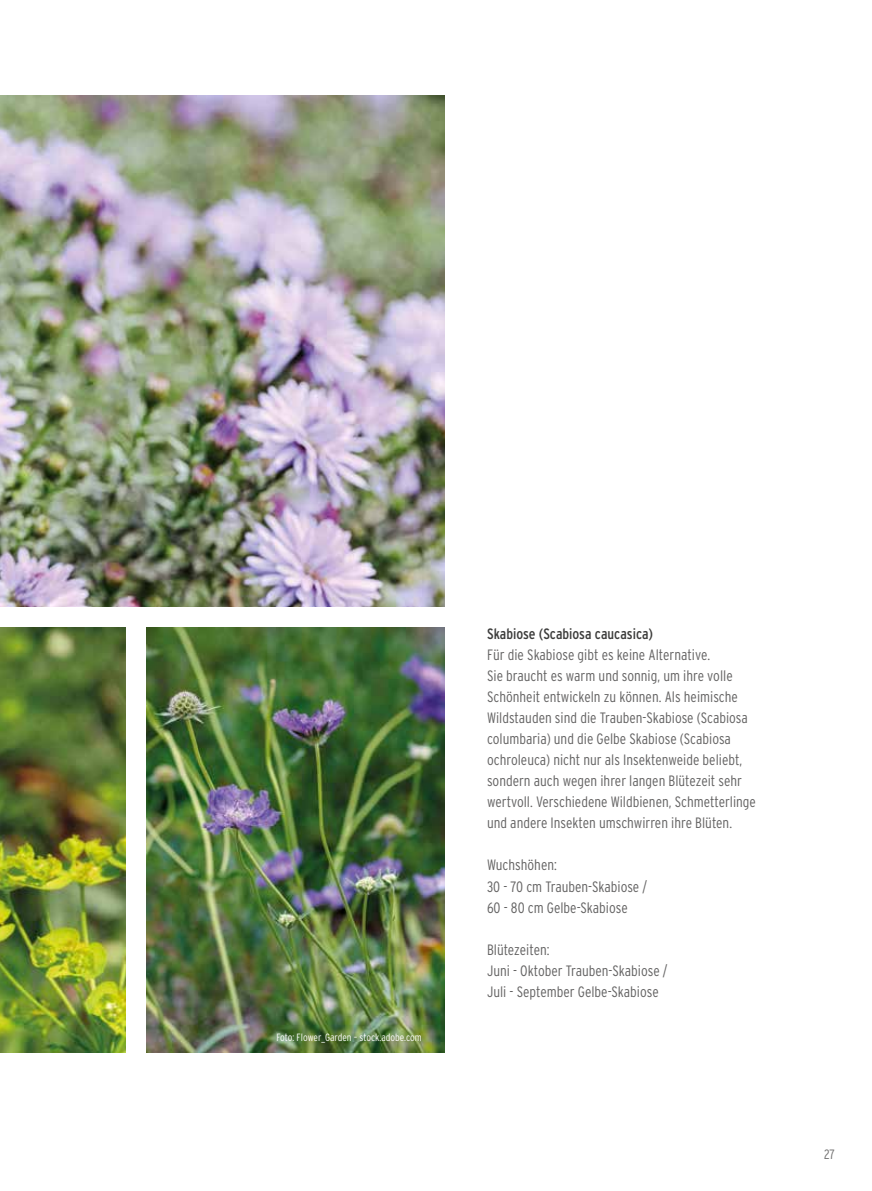
<style>
.page{position:relative;width:872px;height:1191px;background:#fff}
.page>*{position:absolute;margin:0;border:0;box-sizing:border-box;transform-origin:0 0}
.t1{font:300 15px/21px "Interstate Condensed";color:#646363}
.t2{font:15px "Interstate Condensed";color:#3c3c3b}
.t3{font:300 13.5px "Interstate Condensed";color:#706f6f}
.t4{font:300 10.5px "Interstate Condensed";color:#fff}
</style>
<div class="page">
<img style="left:0;top:96px;width:444px;height:510px">
<img style="left:0;top:627px;width:125px;height:425px">
<img style="left:147px;top:627px;width:297px;height:425px">
<p class="t4" style="left:276px;top:1031px;width:147px">Foto: Flower_Garden – stock.adobe.com</p>
<p class="t2" style="left:487px;top:626px;width:167px">Skabiose (Scabiosa caucasica)</p>
<p class="t1" style="left:487px;top:644px;width:270px">Für die Skabiose gibt es keine Alternative.<br>Sie braucht es warm und sonnig, um ihre volle Schönheit entwickeln zu können. Als heimische Wildstauden sind die Trauben-Skabiose (Scabiosa columbaria) und die Gelbe Skabiose (Scabiosa ochroleuca) nicht nur als Insektenweide beliebt, sondern auch wegen ihrer langen Blütezeit sehr wertvoll. Verschiedene Wildbienen, Schmetterlinge und andere Insekten umschwirren ihre Blüten.</p>
<p class="t1" style="left:487px;top:854px;width:161px">Wuchshöhen:<br>30 - 70 cm Trauben-Skabiose /<br>60 - 80 cm Gelbe-Skabiose</p>
<p class="t1" style="left:487px;top:938px;width:182px">Blütezeiten:<br>Juni - Oktober Trauben-Skabiose /<br>Juli - September Gelbe-Skabiose</p>
<p class="t3" style="left:824px;top:1146px;width:12px">27</p>
</div>
